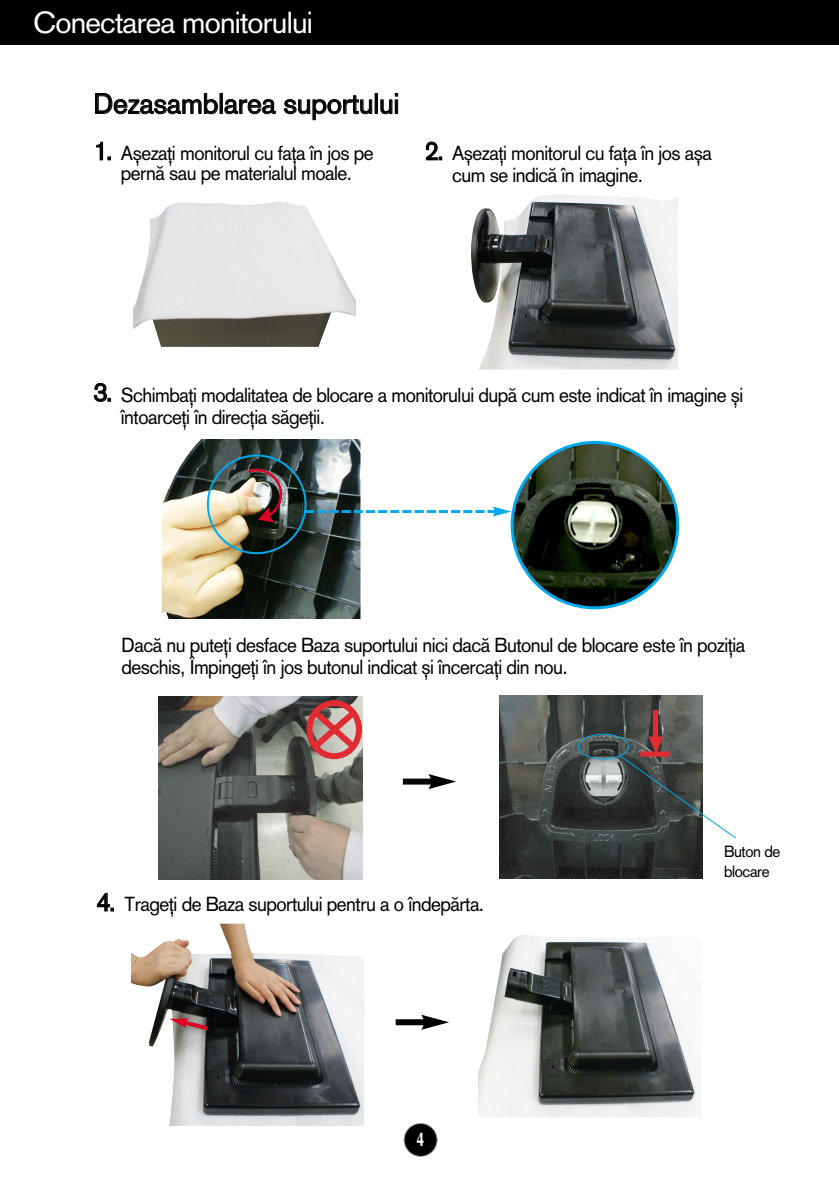
<style>
.page{position:relative;width:839px;height:1189px;background:#fff}
.page>*{position:absolute;margin:0;border:0;box-sizing:border-box;transform-origin:0 0}
.t1{font:30px "Akzid Gro Rom East";letter-spacing:-.03em;color:#fff}
.t2{font:28px "Akzid Gro Rom East";color:#000}
.t3{font:20px/22px "Akzid Gro Rom East";letter-spacing:-.03em;color:#000;scale:.95 1}
.t4{font:700 20px "Optima";color:#fff;scale:.7 1}
.t5{font:16px/19.2px "Akzid Gro Rom East";letter-spacing:-.03em;color:#000;scale:.95 1}
.s1{font-size:26px}
</style>
<div class="page">
<div style="left:404px;top:1123px;width:33px;height:33px;background:#000;border-radius:50%"></div>
<div style="left:403px;top:1123px;width:34px;height:34px;border:2px solid #a5a5a5;border-radius:50%"></div>
<div style="left:0;top:0;width:839px;height:45px;background:#000"></div>
<img style="left:471px;top:195px;width:207px;height:174px">
<img style="left:133px;top:201px;width:222px;height:146px">
<img style="left:162px;top:440px;width:198px;height:179px">
<img style="left:200px;top:441px;width:479px;height:168px">
<img style="left:499px;top:695px;width:204px;height:184px">
<div style="left:653px;top:710px;width:5px;height:28px;background:#e12b32"></div>
<img style="left:158px;top:696px;width:204px;height:183px">
<div style="left:306px;top:700px;width:56px;height:59px;border:6px solid #e12b32;border-radius:50%"></div>
<svg style="left:306px;top:705px;width:56px;height:50px"></svg>
<svg style="left:618px;top:736px;width:118px;height:103px"></svg>
<div style="left:578px;top:733px;width:51px;height:26px;border:2px solid #00a8ec;border-radius:50%"></div>
<div style="left:403px;top:778px;width:31px;height:6px;background:#000"></div>
<svg style="left:428px;top:774px;width:28px;height:15px"></svg>
<img style="left:478px;top:935px;width:222px;height:182px">
<img style="left:132px;top:923px;width:232px;height:203px">
<div style="left:396px;top:1019px;width:30px;height:6px;background:#000"></div>
<svg style="left:421px;top:1014px;width:28px;height:15px"></svg>
<svg style="left:169px;top:1017px;width:43px;height:16px"></svg>
<h1 class="t1" style="left:33px;top:12px;width:281px">Conectarea monitorului</h1>
<h2 class="t2" style="left:94px;top:94px;width:307px">Dezasamblarea suportului</h2>
<p class="t3" style="left:94px;top:145px;width:296px;line-height:20px;text-align:center"><span class="s1">1.</span> A∫eza˛i monitorul cu fa˛a Ón jos pe pern„ sau pe materialul moale.</p>
<p class="t3" style="left:452px;top:144px;width:275px;text-indent:-27px"><span class="s1">2.</span> A∫eza˛i monitorul cu fa˛a Ón jos a∫a cum se indic„ Ón imagine.</p>
<p class="t3" style="left:121px;top:386px;width:656px;text-indent:-27px"><span class="s1">3.</span> Schimba˛i modalitatea de blocare a monitorului dup„ cum este indicat Ón imagine ∫i<br>Óntoarce˛i Ón direc˛ia s„ge˛ii.</p>
<p class="t3" style="left:121px;top:636px;width:658px">Dac„ nu pute˛i desface Baza suportului nici dac„ Butonul de blocare este Ón pozi˛ia deschis, Œmpinge˛i Ón jos butonul indicat ∫i Óncerca˛i din nou.</p>
<p class="t3" style="left:96px;top:895px;width:409px"><span class="s1">4.</span> Trage˛i de Baza suportului pentru a o Óndep„rta.</p>
<p class="t4" style="left:416px;top:1131px;width:13px">4</p>
<p class="t5" style="left:724px;top:844px;width:61px">Buton de blocare</p>
</div>
